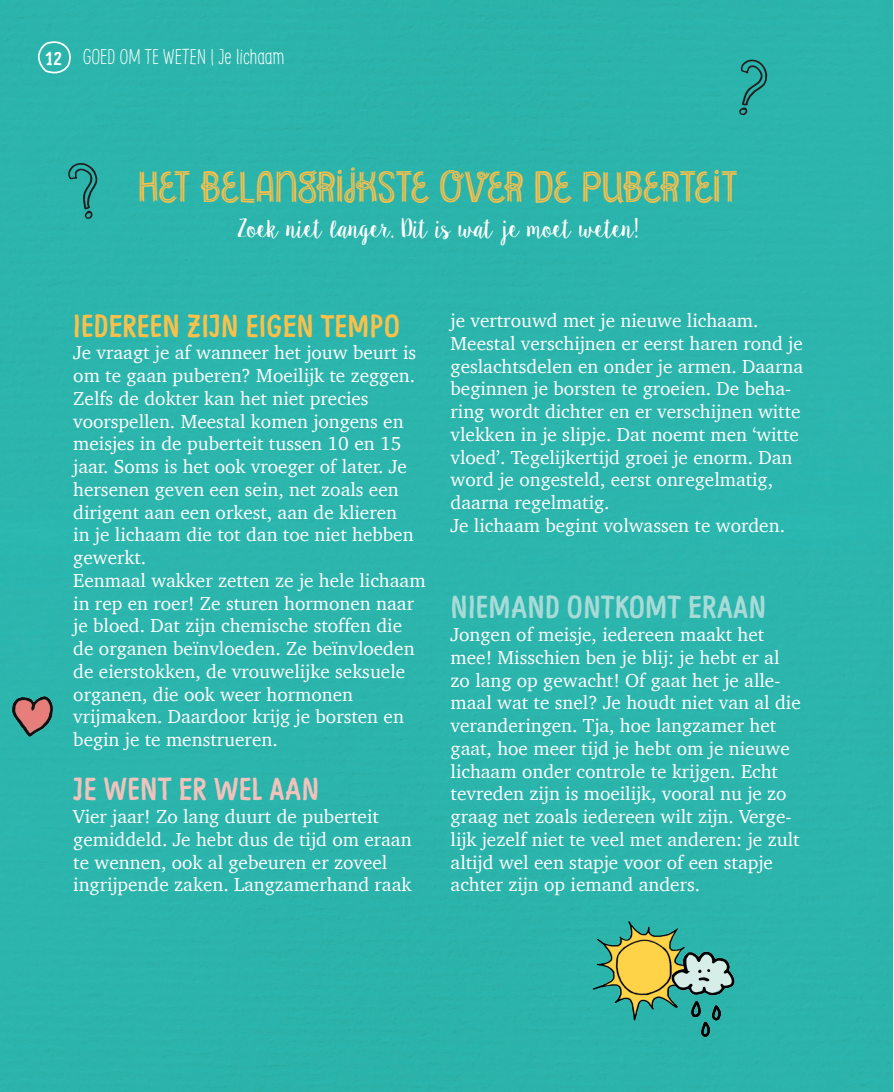
<style>
.page{position:relative;width:894px;height:1092px;background:#fff}
.page>*{position:absolute;margin:0;border:0;box-sizing:border-box;transform-origin:0 0}
.t1{font:40.25px "Undersong Split";letter-spacing:.005em;color:#f9c04b}
.t2{font:700 31.5px "Supernettcn";letter-spacing:.01em;color:#f9c04b}
.t3{font:700 31.5px "Supernettcn";letter-spacing:.01em;color:#a8dbd8}
.t4{font:700 31.5px "Supernettcn";color:#f2c2bc}
.t5{font:24.5px "Sweet Pea";letter-spacing:-.06em;color:#fff}
.t6{font:300 21px "Supernettcn";letter-spacing:-.01em;color:#fff}
.t7{font:19.25px/22.8px "Charter";color:#fff}
.s1{font-weight:700;font-size:18.38px}
.s2{font-size:19.25px}
</style>
<div class="page">
<div style="left:0;top:0;width:892px;height:1092px;background:#2cb5ac"></div>
<svg style="left:68px;top:163px;width:29px;height:56px;background:#299992"></svg>
<svg style="left:738px;top:59px;width:29px;height:56px;background:#299992"></svg>
<img style="left:0;top:684px;width:69px;height:66px">
<img style="left:585px;top:914px;width:119px;height:107px">
<img style="left:659px;top:942px;width:90px;height:101px">
<svg style="left:37px;top:40px;width:35px;height:34px"></svg>
<p class="t6" style="left:46px;top:43px;width:240px"><span class="s1">12</span> GOED OM TE WETEN <span class="s2">|</span> Je lichaam</p>
<h1 class="t1" style="left:138px;top:161px;width:601px">HET BELANGRIJKSTE OVER DE PUBERTEIT</h1>
<p class="t5" style="left:237px;top:214px;width:403px">Zoek niet langer. Dit is wat je moet weten!</p>
<h2 class="t2" style="left:73px;top:305px;width:328px">IEDEREEN ZIJN EIGEN TEMPO</h2>
<p class="t7" style="left:73px;top:341px;width:354px">Je vraagt je af wanneer het jouw beurt is om te gaan puberen? Moeilijk te zeggen.<br>Zelfs de dokter kan het niet precies voorspellen. Meestal komen jongens en meisjes in de puberteit tussen 10 en 15 jaar. Soms is het ook vroeger of later. Je hersenen geven een sein, net zoals een dirigent aan een orkest, aan de klieren<br>in je lichaam die tot dan toe niet hebben gewerkt.<br>Eenmaal wakker zetten ze je hele lichaam in rep en roer! Ze sturen hormonen naar je bloed. Dat zijn chemische stoffen die de organen beïnvloeden. Ze beïnvloeden de eierstokken, de vrouwelijke seksuele organen, die ook weer hormonen vrijmaken. Daardoor krijg je borsten en begin je te menstrueren.</p>
<h2 class="t4" style="left:73px;top:768px;width:247px">JE WENT ER WEL AAN</h2>
<p class="t7" style="left:73px;top:805px;width:340px">Vier jaar! Zo lang duurt de puberteit gemiddeld. Je hebt dus de tijd om eraan te wennen, ook al gebeuren er zoveel ingrijpende zaken. Langzamerhand raak</p>
<p class="t7" style="left:450px;top:309px;width:354px">je vertrouwd met je nieuwe lichaam.<br>Meestal verschijnen er eerst haren rond je geslachtsdelen en onder je armen. Daarna beginnen je borsten te groeien. De beha&shy;ring wordt dichter en er verschijnen witte vlekken in je slipje. Dat noemt men ‘witte vloed’. Tegelijkertijd groei je enorm. Dan word je ongesteld, eerst onregelmatig, daarna regelmatig.<br>Je lichaam begint volwassen te worden.</p>
<h2 class="t3" style="left:450px;top:586px;width:317px">NIEMAND ONTKOMT ERAAN</h2>
<p class="t7" style="left:450px;top:623px;width:351px">Jongen of meisje, iedereen maakt het mee! Misschien ben je blij: je hebt er al zo lang op gewacht! Of gaat het je alle&shy;maal wat te snel? Je houdt niet van al die veranderingen. Tja, hoe langzamer het gaat, hoe meer tijd je hebt om je nieuwe lichaam onder controle te krijgen. Echt tevreden zijn is moeilijk, vooral nu je zo graag net zoals iedereen wilt zijn. Verge&shy;lijk jezelf niet te veel met anderen: je zult altijd wel een stapje voor of een stapje achter zijn op iemand anders.</p>
</div>
